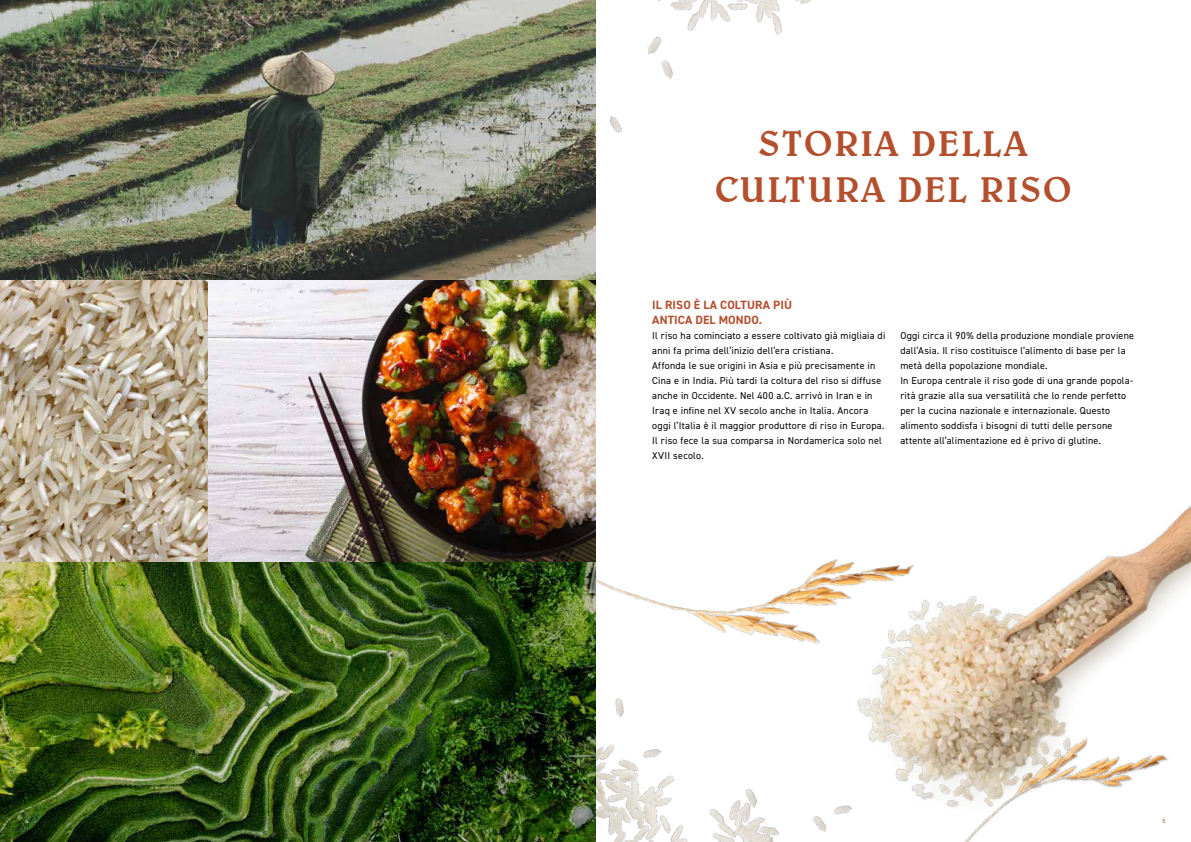
<style>
.page{position:relative;width:1191px;height:842px;background:#fff}
.page>*{position:absolute;margin:0;border:0;box-sizing:border-box;transform-origin:0 0}
.t1{font:500 36px/46px "Belwe BT";letter-spacing:.05em;color:#b44f2e;text-align:center}
.t2{font:700 12px/15px "DIN2014";letter-spacing:.01em;color:#b44f2e}
.t3{font:10px/15px "DIN2014";letter-spacing:.025em;color:#000}
.t4{font:6px "DIN2014";color:#b44f2e}
.t5{font:6px "DIN2014";color:#fff}
</style>
<div class="page">
<img style="left:0;top:0;width:595px;height:842px">
<img style="left:987px;top:505px;width:204px;height:132px">
<img style="left:892px;top:637px;width:277px;height:205px">
<img style="left:570px;top:718px;width:101px;height:124px">
<img style="left:671px;top:775px;width:109px;height:67px">
<img style="left:639px;top:748px;width:24px;height:16px">
<img style="left:834px;top:805px;width:19px;height:10px">
<img style="left:813px;top:816px;width:14px;height:16px">
<img style="left:595px;top:426px;width:392px;height:322px">
<img style="left:609px;top:116px;width:14px;height:17px">
<img style="left:657px;top:0;width:154px;height:35px">
<img style="left:647px;top:37px;width:15px;height:18px">
<img style="left:661px;top:60px;width:13px;height:19px">
<p class="t5" style="left:26px;top:817px;width:4px">4</p>
<h1 class="t1" style="left:715px;top:120px;width:358px">STORIA DELLA<br>CULTURA DEL RISO</h1>
<p class="t2" style="left:652px;top:297px;width:141px">IL RISO È LA COLTURA PIÙ<br>ANTICA DEL MONDO.</p>
<p class="t3" style="left:652px;top:328px;width:235px">Il riso ha cominciato a essere coltivato già migliaia di anni fa prima dell’inizio dell’era cristiana.<br>Affonda le sue origini in Asia e più precisamente in Cina e in India. Più tardi la coltura del riso si diffuse anche in Occidente. Nel 400 a.C. arrivò in Iran e in Iraq e infine nel XV secolo anche in Italia. Ancora oggi l’Italia è il maggior produttore di riso in Europa.<br>Il riso fece la sua comparsa in Nordamerica solo nel XVII secolo.</p>
<p class="t3" style="left:900px;top:328px;width:235px">Oggi circa il 90% della produzione mondiale proviene dall’Asia. Il riso costituisce l’alimento di base per la metà della popolazione mondiale.<br>In Europa centrale il riso gode di una grande popola&shy;rità grazie alla sua versatilità che lo rende perfetto per la cucina nazionale e internazionale. Questo alimento soddisfa i bisogni di tutti delle persone attente all’alimentazione ed è privo di glutine.</p>
<p class="t4" style="left:1162px;top:817px;width:4px">5</p>
</div>
